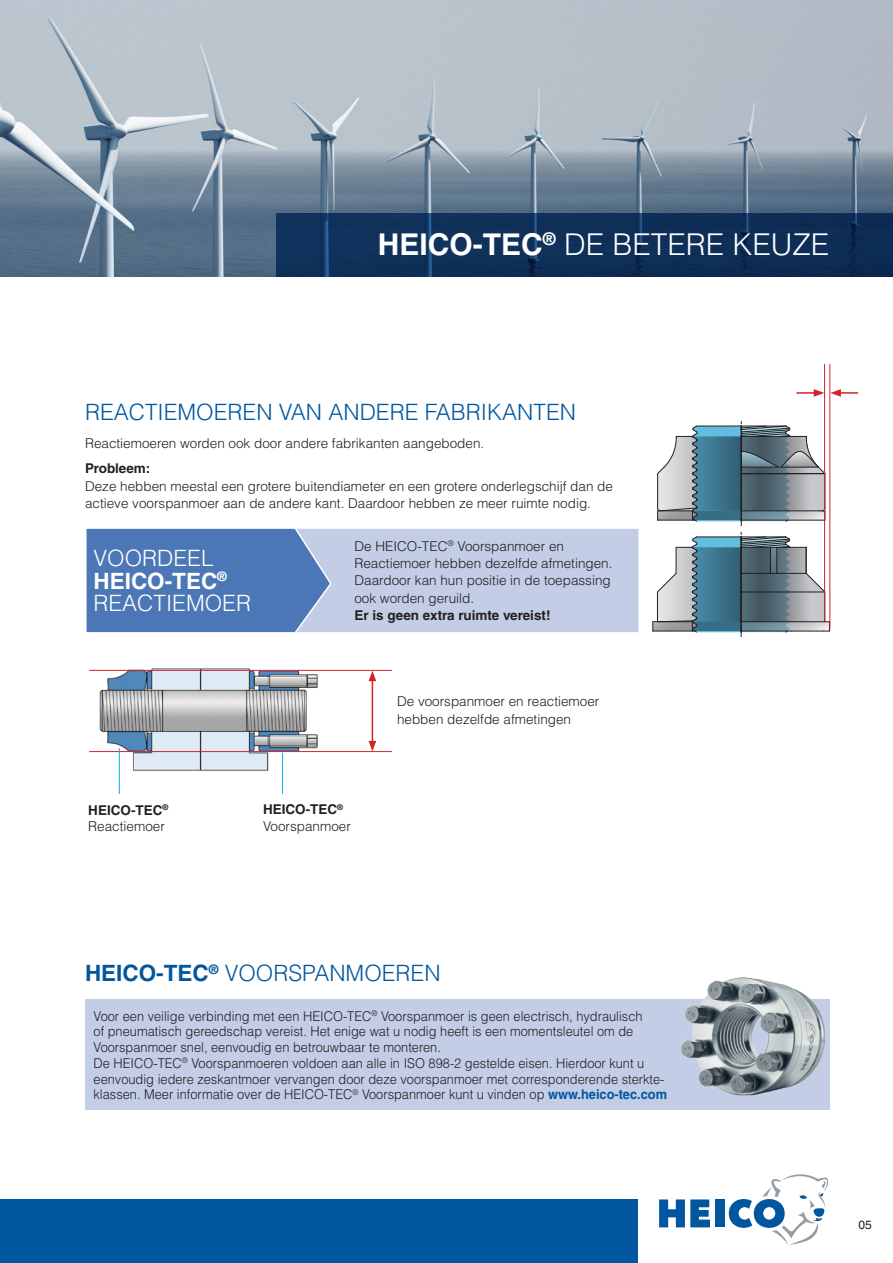
<style>
.page{position:relative;width:893px;height:1263px;background:#fff}
.page>*{position:absolute;margin:0;border:0;box-sizing:border-box;transform-origin:0 0}
.t1{font:300 30px "Helvetica LT Std";color:#fff}
.Überschrift_Blau_h3{font:300 22.5px "Helvetica LT Std";color:#01579f}
.Überschrift_Vorteile{font:300 22.5px/22.5px "Helvetica LT Std";color:#fff}
.Fliesßtext{font:300 13.5px/15.8px "Helvetica LT Std";color:#231f20;scale:.95 1}
.Fliesßtext-2{font:300 13.5px/17.2px "Helvetica LT Std";color:#231f20}
.Fliesßtext-3{font:700 13.5px "Helvetica LT Std";color:#231f20}
.t2{font:12px "Helvetica LT Std";color:#231f20}
.s1{font-weight:700}
.s2{font-weight:700;color:#01579f}
</style>
<div class="page">
<img style="left:0;top:0;width:893px;height:276px">
<div style="left:0;top:1199px;width:638px;height:64px;background:#01579f"></div>
<div style="left:276px;top:213px;width:617px;height:63px;background:#0f2f58"></div>
<div style="left:715px;top:1199px;width:10px;height:28px;background:#01579f"></div>
<svg style="left:659px;top:1199px;width:51px;height:28px"></svg>
<svg style="left:729px;top:1174px;width:100px;height:71px"></svg>
<div style="left:86px;top:528px;width:553px;height:105px;background:#c3cde6"></div>
<div style="left:85px;top:527px;width:555px;height:107px;border:2px solid #fff"></div>
<svg style="left:85px;top:527px;width:248px;height:107px;background:#5c83bd"></svg>
<svg style="left:657px;top:421px;width:169px;height:105px"></svg>
<svg style="left:652px;top:532px;width:178px;height:105px"></svg>
<div style="left:85px;top:999px;width:744px;height:111px;background:#c3cde6"></div>
<img style="left:681px;top:977px;width:145px;height:119px">
<img style="left:89px;top:668px;width:240px;height:122px">
<hr style="left:89px;top:751px;width:303px;height:1px;background:#d1232a">
<hr style="left:89px;top:670px;width:303px;height:1px;background:#d1232a">
<hr style="left:824px;top:364px;width:1px;height:257px;background:#d1232a">
<hr style="left:829px;top:364px;width:1px;height:266px;background:#d1232a">
<hr style="left:372px;top:679px;width:1px;height:64px;background:#d1232a">
<svg style="left:369px;top:741px;width:7px;height:10px"></svg>
<svg style="left:369px;top:671px;width:7px;height:10px"></svg>
<svg style="left:797px;top:389px;width:27px;height:8px"></svg>
<svg style="left:830px;top:389px;width:27px;height:8px"></svg>
<hr style="left:282px;top:753px;width:1px;height:41px;background:#00aeef">
<hr style="left:119px;top:748px;width:1px;height:46px;background:#00aeef">
<p class="t1" style="left:378px;top:226px;width:453px"><span class="s1">HEICO-TEC</span><sup>®</sup> DE BETERE KEUZE</p>
<p class="Überschrift_Blau_h3" style="left:85px;top:398px;width:492px">REACTIEMOEREN VAN ANDERE FABRIKANTEN</p>
<p class="Fliesßtext-2" style="left:85px;top:434px;width:401px">Reactiemoeren worden ook door andere fabrikanten aangeboden.</p>
<p class="Fliesßtext-3" style="left:85px;top:460px;width:67px">Probleem:</p>
<p class="Fliesßtext-2" style="left:85px;top:477px;width:529px">Deze hebben meestal een grotere buitendiameter en een grotere onderlegschijf dan de actieve voorspanmoer aan de andere kant. Daardoor hebben ze meer ruimte nodig.</p>
<p class="Überschrift_Vorteile" style="left:94px;top:547px;width:159px">VOORDEEL<br><span class="s1">HEICO-TEC</span><sup>®<br></sup>REACTIEMOER</p>
<p class="Fliesßtext-2" style="left:354px;top:537px;width:260px">De HEICO-TEC<sup>®</sup> Voorspanmoer en Reactiemoer hebben dezelfde afmetingen.<br>Daardoor kan hun positie in de toepassing ook worden geruild.</p>
<p class="Fliesßtext-3" style="left:354px;top:607px;width:198px">Er is geen extra ruimte vereist!</p>
<p class="Fliesßtext-2" style="left:397px;top:693px;width:204px">De voorspanmoer en reactiemoer hebben dezelfde afmetingen</p>
<p class="Fliesßtext-2" style="left:88px;top:801px;width:82px;line-height:16.2px"><span class="s1">HEICO-TEC</span><sup>®<br></sup>Reactiemoer</p>
<p class="Fliesßtext-2" style="left:263px;top:801px;width:89px;line-height:16.2px"><span class="s1">HEICO-TEC</span><sup>®<br></sup>Voorspanmoer</p>
<p class="Überschrift_Blau_h3" style="left:85px;top:959px;width:357px"><span class="s1">HEICO-TEC</span><sup>®</sup> VOORSPANMOEREN</p>
<p class="Fliesßtext" style="left:94px;top:1008px;width:579px">Voor een veilige verbinding met een HEICO-TEC<sup>®</sup> Voorspanmoer is geen electrisch, hydraulisch of pneumatisch gereedschap vereist. Het enige wat u nodig heeft is een momentsleutel om de<br>Voorspanmoer snel, eenvoudig en betrouwbaar te monteren.</p>
<p class="Fliesßtext" style="left:94px;top:1055px;width:605px">De HEICO-TEC<sup>®</sup> Voorspanmoeren voldoen aan alle in ISO 898-2 gestelde eisen. Hierdoor kunt u eenvoudig iedere zeskantmoer vervangen door deze voorspanmoer met corresponderende sterkte&shy;klassen. Meer informatie over de HEICO-TEC<sup>®</sup> Voorspanmoer kunt u vinden op <span class="s2">www.heico-tec.com</span></p>
<p class="t2" style="left:858px;top:1218px;width:15px">05</p>
</div>
